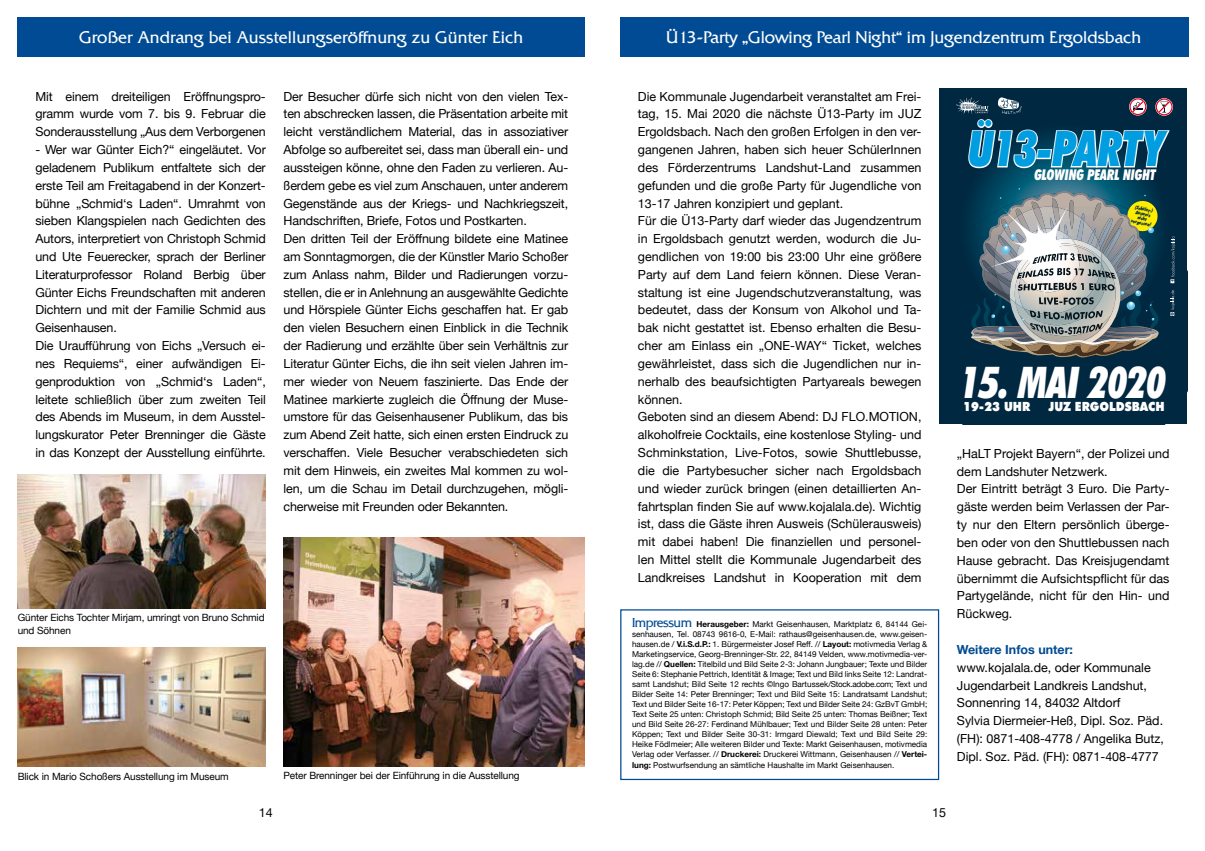
<style>
.page{position:relative;width:1205px;height:851px;background:#fff}
.page>*{position:absolute;margin:0;border:0;box-sizing:border-box;transform-origin:0 0}
.t1{font:italic 900 condensed 49.12px "Futura BT";color:#009ee0;scale:.9 1}
.t2{font:italic 900 condensed 43.75px "Futura BT";color:#fff;scale:.9 1}
.t3{font:300 16.25px "Quadrat Serial";color:#fff}
.t4{font:italic 900 condensed 14.88px "Futura BT";color:#fff;scale:.9 1}
.t5{font:900 12.75px "Futura BT";color:#fff;scale:.9 1}
.t6{font:12.5px/17.8px "Helvetica Neue";letter-spacing:-.01em;color:#000}
.t7{font:700 12.5px "Helvetica Neue";color:#004b93}
.t8{font:10px/12.5px "Helvetica Neue";letter-spacing:-.01em;color:#000}
.t9{font:8.12px/10px "Helvetica Neue";color:#000;text-align:justify}
.t10{font:italic 900 condensed 5px/4.6px "Futura BT";color:#002841;text-align:center;scale:.95 1}
.s1{font-family:"Quadrat Serial";font-weight:300;font-size:12.5px;color:#004b93}
.s2{font-weight:700}
</style>
<div class="page">
<div style="left:18px;top:18px;width:567px;height:39px;background:#004b93"></div>
<div style="left:620px;top:609px;width:319px;height:171px;border:1px solid #004b93"></div>
<div style="left:620px;top:18px;width:567px;height:39px;background:#004b93"></div>
<img style="left:18px;top:474px;width:248px;height:134px">
<img style="left:283px;top:537px;width:302px;height:229px">
<img style="left:18px;top:647px;width:248px;height:119px">
<div style="left:939px;top:89px;width:248px;height:335px;background:#002841"></div>
<svg style="left:956px;top:97px;width:219px;height:260px"></svg>
<h3 class="t3" style="left:79px;top:27px;width:446px">Großer Andrang bei Ausstellungseröffnung zu Günter Eich</h3>
<p class="t6" style="left:35px;top:88px;width:232px;text-align:justify">Mit einem dreiteiligen Eröffnungspro&shy;gramm wurde vom 7. bis 9. Februar die Sonderausstellung „Aus dem Verborgenen</p>
<p class="t6" style="left:35px;top:141px;width:232px">- Wer war Günter Eich?“ eingeläutet. Vor geladenem Publikum entfaltete sich der erste Teil am Freitagabend in der Konzert&shy;bühne „Schmid‘s Laden“. Umrahmt von sieben Klangspielen nach Gedichten des Autors, interpretiert von Christoph Schmid und Ute Feuerecker, sprach der Berliner Literaturprofessor Roland Berbig über Günter Eichs Freundschaften mit anderen Dichtern und mit der Familie Schmid aus Geisenhausen.<br>Die Uraufführung von Eichs „Versuch ei&shy;nes Requiems“, einer aufwändigen Ei&shy;genproduktion von „Schmid‘s Laden“, leitete schließlich über zum zweiten Teil des Abends im Museum, in dem Ausstel&shy;lungskurator Peter Brenninger die Gäste in das Konzept der Ausstellung einführte.</p>
<p class="t6" style="left:283px;top:88px;width:286px">Der Besucher dürfe sich nicht von den vielen Tex&shy;ten abschrecken lassen, die Präsentation arbeite mit leicht verständlichem Material, das in assoziativer Abfolge so aufbereitet sei, dass man überall ein- und aussteigen könne, ohne den Faden zu verlieren. Au&shy;ßerdem gebe es viel zum Anschauen, unter anderem Gegenstände aus der Kriegs- und Nachkriegszeit, Handschriften, Briefe, Fotos und Postkarten.<br>Den dritten Teil der Eröffnung bildete eine Matinee am Sonntagmorgen, die der Künstler Mario Schoßer zum Anlass nahm, Bilder und Radierungen vorzu&shy;stellen, die er in Anlehnung an ausgewählte Gedichte und Hörspiele Günter Eichs geschaffen hat. Er gab den vielen Besuchern einen Einblick in die Technik der Radierung und erzählte über sein Verhältnis zur Literatur Günter Eichs, die ihn seit vielen Jahren im&shy;mer wieder von Neuem faszinierte. Das Ende der Matinee markierte zugleich die Öffnung der Muse&shy;umstore für das Geisenhausener Publikum, das bis zum Abend Zeit hatte, sich einen ersten Eindruck zu verschaffen. Viele Besucher verabschiedeten sich mit dem Hinweis, ein zweites Mal kommen zu wol&shy;len, um die Schau im Detail durchzugehen, mögli&shy;cherweise mit Freunden oder Bekannten.</p>
<p class="t8" style="left:18px;top:611px;width:248px">Günter Eichs Tochter Mirjam, umringt von Bruno Schmid und Söhnen</p>
<p class="t8" style="left:18px;top:770px;width:213px">Blick in Mario Schoßers Ausstellung im Museum</p>
<p class="t8" style="left:283px;top:770px;width:238px">Peter Brenninger bei der Einführung in die Ausstellung</p>
<h3 class="t3" style="left:666px;top:27px;width:476px">Ü13-Party „Glowing Pearl Night“ im Jugendzentrum Ergoldsbach</h3>
<p class="t6" style="left:638px;top:88px;width:285px">Die Kommunale Jugendarbeit veranstaltet am Frei&shy;tag, 15. Mai 2020 die nächste Ü13-Party im JUZ Ergoldsbach. Nach den großen Erfolgen in den ver&shy;gangenen Jahren, haben sich heuer SchülerInnen des Förderzentrums Landshut-Land zusammen gefunden und die große Party für Jugendliche von 13-17 Jahren konzipiert und geplant.<br>Für die Ü13-Party darf wieder das Jugendzentrum in Ergoldsbach genutzt werden, wodurch die Ju&shy;gendlichen von 19:00 bis 23:00 Uhr eine größere Party auf dem Land feiern können. Diese Veran&shy;staltung ist eine Jugendschutzveranstaltung, was bedeutet, dass der Konsum von Alkohol und Ta&shy;bak nicht gestattet ist. Ebenso erhalten die Besu&shy;cher am Einlass ein „ONE-WAY“ Ticket, welches gewährleistet, dass sich die Jugendlichen nur in&shy;nerhalb des beaufsichtigten Partyareals bewegen können.<br>Geboten sind an diesem Abend: DJ FLO.MOTION, alkoholfreie Cocktails, eine kostenlose Styling- und Schminkstation, Live-Fotos, sowie Shuttlebusse, die die Partybesucher sicher nach Ergoldsbach und wieder zurück bringen (einen detaillierten An&shy;fahrtsplan finden Sie auf www.kojalala.de). Wichtig ist, dass die Gäste ihren Ausweis (Schülerausweis) mit dabei haben! Die finanziellen und personel&shy;len Mittel stellt die Kommunale Jugendarbeit des Landkreises Landshut in Kooperation mit dem</p>
<p class="t9" style="left:632px;top:620px;width:297px"><span class="s1">Impressum</span> <span class="s2">Herausgeber:</span> Markt Geisenhausen, Marktplatz 6, 84144 Gei&shy;senhausen, Tel. 08743 9616-0, E-Mail: rathaus@geisenhausen.de, www.geisen&shy;hausen.de / <span class="s2">V.i.S.d.P.:</span> 1. Bürgermeister Josef Reff. // <span class="s2">Layout:</span> motivmedia Verlag &amp; Marketingservice, Georg-Brenninger-Str. 22, 84149 Velden, www.motivmedia-ver&shy;lag.de // <span class="s2">Quellen:</span> Titelbild und Bild Seite 2-3: Johann Jungbauer; Texte und Bilder Seite 6: Stephanie Pettrich, Identität &amp; Image; Text und Bild links Seite 12: Landrat&shy;samt Landshut; Bild Seite 12 rechts ©Ingo Bartussek/Stock.adobe.com; Text und Bilder Seite 14: Peter Brenninger; Text und Bild Seite 15: Landratsamt Landshut; Text und Bilder Seite 16-17: Peter Köppen; Text und Bilder Seite 24: GzBvT GmbH; Text Seite 25 unten: Christoph Schmid; Bild Seite 25 unten: Thomas Beißner; Text und Bild Seite 26-27: Ferdinand Mühlbauer; Text und Bilder Seite 28 unten: Peter Köppen; Text und Bilder Seite 30-31: Irmgard Diewald; Text und Bild Seite 29:<br>Heike Födlmeier; Alle weiteren Bilder und Texte: Markt Geisenhausen, motivmedia Verlag oder Verfasser. // <span class="s2">Druckerei:</span> Druckerei Wittmann, Geisenhausen // <span class="s2">Vertei&shy;lung:</span> Postwurfsendung an sämtliche Haushalte im Markt Geisenhausen.</p>
<h1 class="t1" style="left:969px;top:119px;width:219px">Ü13-PARTY</h1>
<p class="t4" style="left:1034px;top:166px;width:137px">GLOWING PEARL NIGHT</p>
<p class="t10" style="left:1135px;top:204px;width:23px;rotate:13deg">(Schüler-)<br>Ausweis nicht vergessen!</p>
<h2 class="t2" style="left:960px;top:355px;width:230px">15. MAI 2020</h2>
<p class="t5" style="left:963px;top:399px;width:76px">19-23 UHR</p>
<p class="t5" style="left:1048px;top:399px;width:131px">JUZ ERGOLDSBACH</p>
<p class="t6" style="left:957px;top:445px;width:214px">„HaLT Projekt Bayern“, der Polizei und dem Landshuter Netzwerk.<br>Der Eintritt beträgt 3 Euro. Die Party&shy;gäste werden beim Verlassen der Par&shy;ty nur den Eltern persönlich überge&shy;ben oder von den Shuttlebussen nach Hause gebracht. Das Kreisjugendamt übernimmt die Aufsichtspflicht für das Partygelände, nicht für den Hin- und Rückweg.</p>
<p class="t7" style="left:957px;top:639px;width:118px">Weitere Infos unter:</p>
<p class="t6" style="left:957px;top:659px;width:208px">www.kojalala.de, oder Kommunale Jugendarbeit Landkreis Landshut, Sonnenring 14, 84032 Altdorf<br>Sylvia Diermeier-Heß, Dipl. Soz. Päd. (FH): 0871-408-4778 / Angelika Butz, Dipl. Soz. Päd. (FH): 0871-408-4777</p>
<p class="t6" style="left:259px;top:804px;width:15px">14</p>
<p class="t6" style="left:932px;top:804px;width:15px">15</p>
</div>
